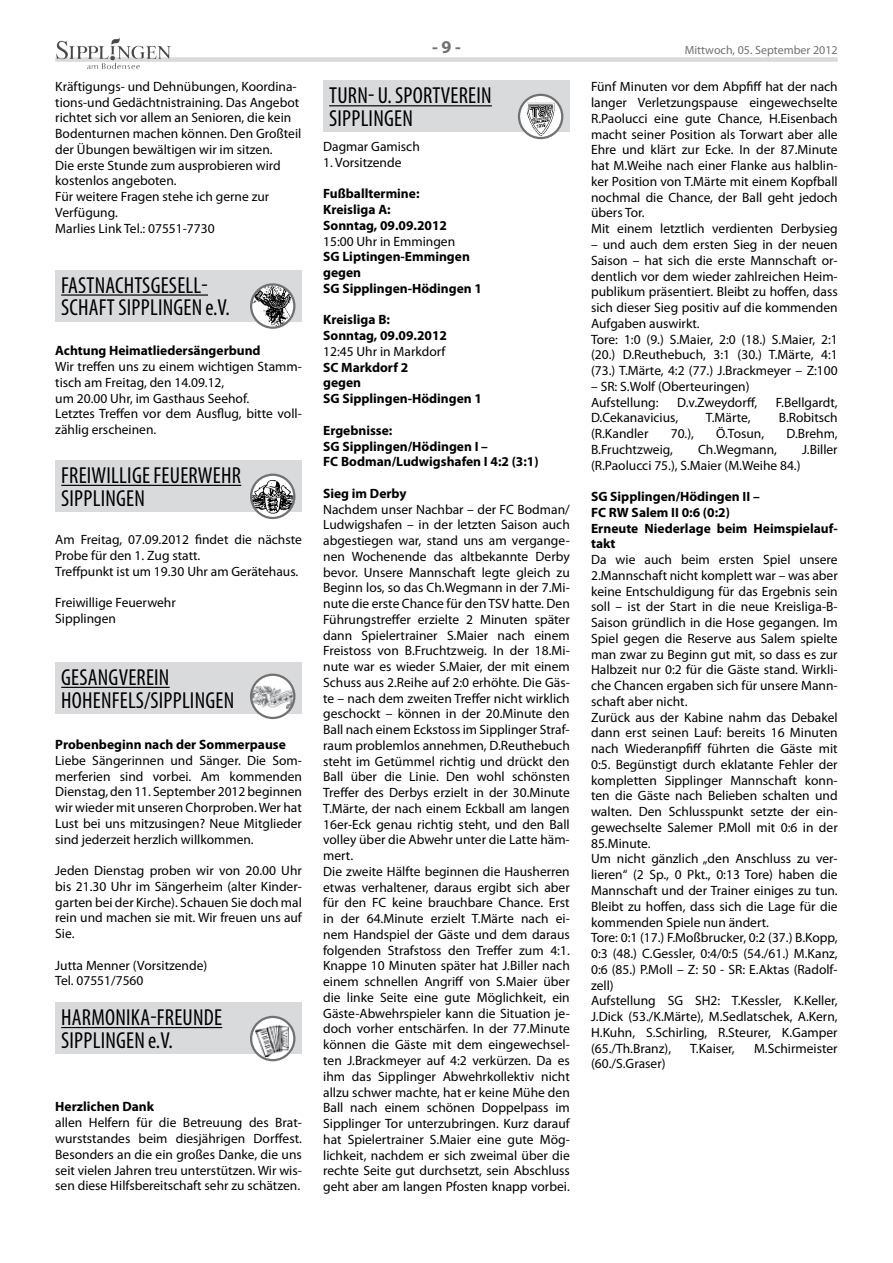
<style>
.page{position:relative;width:893px;height:1263px;background:#fff}
.page>*{position:absolute;margin:0;border:0;box-sizing:border-box;transform-origin:0 0}
.t1{font:condensed 23.25px/22.5px "Myriad Pro";letter-spacing:.01em;color:#000}
.t2{font:700 18px "Myriad Pro";color:#707172}
.t3{font:13.5px/15.8px "Myriad Pro";color:#000}
.t4{font:700 13.5px/15.8px "Myriad Pro";color:#000}
.t5{font:12px "Myriad Pro";color:#707172}
</style>
<div class="page">
<div style="left:55px;top:57px;width:783px;height:5px;background:#d9dadb"></div>
<img style="left:56px;top:37px;width:64px;height:22px">
<div style="left:55px;top:270px;width:247px;height:51px;background:#d9dadb"></div>
<hr style="left:61px;top:294px;width:147px;height:2px;background:#000">
<img style="left:251px;top:284px;width:43px;height:44px">
<div style="left:250px;top:283px;width:45px;height:46px;border:2px solid #707172;border-radius:50%"></div>
<div style="left:55px;top:460px;width:247px;height:51px;background:#d9dadb"></div>
<hr style="left:61px;top:485px;width:180px;height:1px;background:#000">
<svg style="left:251px;top:475px;width:43px;height:43px"></svg>
<img style="left:251px;top:479px;width:43px;height:35px">
<div style="left:250px;top:474px;width:45px;height:45px;border:2px solid #707172;border-radius:50%"></div>
<div style="left:55px;top:662px;width:247px;height:51px;background:#d9dadb"></div>
<hr style="left:61px;top:687px;width:109px;height:1px;background:#000">
<svg style="left:251px;top:675px;width:43px;height:43px"></svg>
<img style="left:251px;top:684px;width:43px;height:28px">
<div style="left:250px;top:674px;width:45px;height:45px;border:2px solid #707172;border-radius:50%"></div>
<div style="left:55px;top:1002px;width:247px;height:51px;background:#d9dadb"></div>
<hr style="left:61px;top:1027px;width:161px;height:1px;background:#000">
<svg style="left:251px;top:1017px;width:43px;height:43px"></svg>
<img style="left:255px;top:1024px;width:34px;height:33px">
<div style="left:250px;top:1016px;width:45px;height:45px;border:2px solid #707172;border-radius:50%"></div>
<div style="left:323px;top:81px;width:247px;height:51px;background:#d9dadb"></div>
<hr style="left:329px;top:105px;width:163px;height:1px;background:#000">
<svg style="left:519px;top:95px;width:43px;height:43px"></svg>
<img style="left:527px;top:103px;width:27px;height:34px">
<div style="left:518px;top:94px;width:45px;height:45px;border:2px solid #707172;border-radius:50%"></div>
<p class="t3" style="left:55px;top:78px;width:248px">Kräftigungs- und Dehnübungen, Koordina&shy;tions-und Gedächtnistraining. Das Angebot richtet sich vor allem an Senioren, die kein Bodenturnen machen können. Den Großteil der Übungen bewältigen wir im sitzen.<br>Die erste Stunde zum ausprobieren wird kostenlos angeboten.<br>Für weitere Fragen stehe ich gerne zur Verfügung.<br>Marlies Link Tel.: 07551-7730</p>
<h1 class="t1" style="left:61px;top:273px;width:170px">FASTNACHTSGESELL-<br>SCHAFT SIPPLINGEN E.V.</h1>
<p class="t4" style="left:55px;top:342px;width:207px">Achtung Heimatliedersängerbund</p>
<p class="t3" style="left:55px;top:358px;width:248px">Wir treffen uns zu einem wichtigen Stamm&shy;tisch am Freitag, den 14.09.12,<br>um 20.00 Uhr, im Gasthaus Seehof.<br>Letztes Treffen vor dem Ausflug, bitte voll&shy;zählig erscheinen.</p>
<h1 class="t1" style="left:61px;top:464px;width:181px">FREIWILLIGE FEUERWEHR<br>SIPPLINGEN</h1>
<p class="t3" style="left:55px;top:532px;width:248px">Am Freitag, 07.09.2012 findet die nächste<br>Probe für den 1. Zug statt.<br>Treffpunkt ist um 19.30 Uhr am Gerätehaus.</p>
<p class="t3" style="left:55px;top:595px;width:122px">Freiwillige Feuerwehr<br>Sipplingen</p>
<h1 class="t1" style="left:61px;top:666px;width:174px">GESANGVEREIN<br>HOHENFELS/SIPPLINGEN</h1>
<p class="t4" style="left:55px;top:736px;width:232px">Probenbeginn nach der Sommerpause</p>
<p class="t3" style="left:55px;top:752px;width:248px;text-align:justify">Liebe Sängerinnen und Sänger. Die Som&shy;merferien sind vorbei. Am kommenden Dienstag, den 11. September 2012 beginnen wir wieder mit unseren Chorproben. Wer hat Lust bei uns mitzusingen? Neue Mitglieder sind jederzeit herzlich willkommen.</p>
<p class="t3" style="left:55px;top:862px;width:248px;text-align:justify">Jeden Dienstag proben wir von 20.00 Uhr bis 21.30 Uhr im Sängerheim (alter Kinder&shy;garten bei der Kirche). Schauen Sie doch mal rein und machen sie mit. Wir freuen uns auf Sie.</p>
<p class="t3" style="left:55px;top:957px;width:154px">Jutta Menner (Vorsitzende)<br>Tel. 07551/7560</p>
<h1 class="t1" style="left:61px;top:1006px;width:162px">HARMONIKA-FREUNDE<br>SIPPLINGEN E.V.</h1>
<p class="t4" style="left:55px;top:1098px;width:100px">Herzlichen Dank</p>
<p class="t3" style="left:55px;top:1114px;width:248px;text-align:justify">allen Helfern für die Betreuung des Brat&shy;wurststandes beim diesjährigen Dorffest.<br>Besonders an die ein großes Danke, die uns seit vielen Jahren treu unterstützen. Wir wis&shy;sen diese Hilfsbereitschaft sehr zu schätzen.</p>
<h2 class="t2" style="left:432px;top:35px;width:30px">- 9 -</h2>
<p class="t5" style="left:685px;top:43px;width:155px">Mittwoch, 05. September 2012</p>
<h1 class="t1" style="left:329px;top:84px;width:164px">TURN- U. SPORTVEREIN<br>SIPPLINGEN</h1>
<p class="t3" style="left:323px;top:138px;width:98px">Dagmar Gamisch</p>
<p class="t3" style="left:323px;top:154px;width:80px">1. Vorsitzende</p>
<p class="t4" style="left:323px;top:186px;width:125px">Fußballtermine:<br>Kreisliga A:<br>Sonntag, 09.09.2012</p>
<p class="t3" style="left:323px;top:233px;width:133px">15:00 Uhr in Emmingen</p>
<p class="t4" style="left:323px;top:249px;width:160px">SG Liptingen-Emmingen gegen<br>SG Sipplingen-Hödingen 1</p>
<p class="t4" style="left:323px;top:312px;width:125px">Kreisliga B:<br>Sonntag, 09.09.2012</p>
<p class="t3" style="left:323px;top:343px;width:124px">12:45 Uhr in Markdorf</p>
<p class="t4" style="left:323px;top:359px;width:160px">SC Markdorf 2<br>gegen<br>SG Sipplingen-Hödingen 1</p>
<p class="t4" style="left:323px;top:422px;width:217px">Ergebnisse:<br>SG Sipplingen/Hödingen I –<br>FC Bodman/Ludwigshafen I 4:2 (3:1)</p>
<p class="t4" style="left:323px;top:485px;width:85px">Sieg im Derby</p>
<p class="t3" style="left:323px;top:501px;width:248px">Nachdem unser Nachbar – der FC Bodman/ Ludwigshafen – in der letzten Saison auch abgestiegen war, stand uns am vergange&shy;nen Wochenende das altbekannte Derby bevor. Unsere Mannschaft legte gleich zu Beginn los, so das Ch.Wegmann in der 7.Mi&shy;nute die erste Chance für den TSV hatte. Den Führungstreffer erzielte 2 Minuten später dann Spielertrainer S.Maier nach einem Freistoss von B.Fruchtzweig. In der 18.Mi&shy;nute war es wieder S.Maier, der mit einem Schuss aus 2.Reihe auf 2:0 erhöhte. Die Gäs&shy;te – nach dem zweiten Treffer nicht wirklich geschockt – können in der 20.Minute den Ball nach einem Eckstoss im Sipplinger Straf&shy;raum problemlos annehmen, D.Reuthebuch steht im Getümmel richtig und drückt den Ball über die Linie. Den wohl schönsten Treffer des Derbys erzielt in der 30.Minute T.Märte, der nach einem Eckball am langen 16er-Eck genau richtig steht, und den Ball volley über die Abwehr unter die Latte häm&shy;mert.<br>Die zweite Hälfte beginnen die Hausherren etwas verhaltener, daraus ergibt sich aber für den FC keine brauchbare Chance. Erst in der 64.Minute erzielt T.Märte nach ei&shy;nem Handspiel der Gäste und dem daraus folgenden Strafstoss den Treffer zum 4:1.<br>Knappe 10 Minuten später hat J.Biller nach einem schnellen Angriff von S.Maier über die linke Seite eine gute Möglichkeit, ein Gäste-Abwehrspieler kann die Situation je&shy;doch vorher entschärfen. In der 77.Minute können die Gäste mit dem eingewechsel&shy;ten J.Brackmeyer auf 4:2 verkürzen. Da es ihm das Sipplinger Abwehrkollektiv nicht allzu schwer machte, hat er keine Mühe den Ball nach einem schönen Doppelpass im Sipplinger Tor unterzubringen. Kurz darauf hat Spielertrainer S.Maier eine gute Mög&shy;lichkeit, nachdem er sich zweimal über die rechte Seite gut durchsetzt, sein Abschluss geht aber am langen Pfosten knapp vorbei.</p>
<p class="t3" style="left:591px;top:79px;width:248px">Fünf Minuten vor dem Abpfiff hat der nach langer Verletzungspause eingewechselte R.Paolucci eine gute Chance, H.Eisenbach macht seiner Position als Torwart aber alle Ehre und klärt zur Ecke. In der 87.Minute hat M.Weihe nach einer Flanke aus halblin&shy;ker Position von T.Märte mit einem Kopfball nochmal die Chance, der Ball geht jedoch übers Tor.<br>Mit einem letztlich verdienten Derbysieg</p>
<p class="t3" style="left:591px;top:236px;width:248px">– und auch dem ersten Sieg in der neuen Saison – hat sich die erste Mannschaft or&shy;dentlich vor dem wieder zahlreichen Heim&shy;publikum präsentiert. Bleibt zu hoffen, dass sich dieser Sieg positiv auf die kommenden Aufgaben auswirkt.<br>Tore: 1:0 (9.) S.Maier, 2:0 (18.) S.Maier, 2:1 (20.) D.Reuthebuch, 3:1 (30.) T.Märte, 4:1 (73.) T.Märte, 4:2 (77.) J.Brackmeyer – Z:100</p>
<p class="t3" style="left:591px;top:378px;width:160px">– SR: S.Wolf (Oberteuringen)<br>Aufstellung:</p>
<p class="t3" style="left:677px;top:394px;width:82px">D.v.Zweydorff,</p>
<p class="t3" style="left:776px;top:394px;width:63px">F.Bellgardt,</p>
<p class="t3" style="left:591px;top:410px;width:89px">D.Cekanavicius,</p>
<p class="t3" style="left:706px;top:410px;width:46px">T.Märte,</p>
<p class="t3" style="left:779px;top:410px;width:60px">B.Robitsch</p>
<p class="t3" style="left:591px;top:425px;width:59px">(R.Kandler</p>
<p class="t3" style="left:671px;top:425px;width:25px">70.),</p>
<p class="t3" style="left:716px;top:425px;width:49px">Ö.Tosun,</p>
<p class="t3" style="left:786px;top:425px;width:53px">D.Brehm,</p>
<p class="t3" style="left:591px;top:441px;width:83px">B.Fruchtzweig,</p>
<p class="t3" style="left:698px;top:441px;width:80px">Ch.Wegmann,</p>
<p class="t3" style="left:802px;top:441px;width:37px">J.Biller</p>
<p class="t3" style="left:591px;top:457px;width:211px">(R.Paolucci 75.), S.Maier (M.Weihe 84.)</p>
<p class="t4" style="left:591px;top:488px;width:248px">SG Sipplingen/Hödingen II –<br>FC RW Salem II 0:6 (0:2)<br>Erneute Niederlage beim Heimspielauf&shy;takt</p>
<p class="t3" style="left:591px;top:551px;width:248px">Da wie auch beim ersten Spiel unsere 2.Mannschaft nicht komplett war – was aber keine Entschuldigung für das Ergebnis sein soll – ist der Start in die neue Kreisliga-B-Saison gründlich in die Hose gegangen. Im Spiel gegen die Reserve aus Salem spielte man zwar zu Beginn gut mit, so dass es zur Halbzeit nur 0:2 für die Gäste stand. Wirkli&shy;che Chancen ergaben sich für unsere Mann&shy;schaft aber nicht.<br>Zurück aus der Kabine nahm das Debakel dann erst seinen Lauf: bereits 16 Minuten nach Wiederanpfiff führten die Gäste mit 0:5. Begünstigt durch eklatante Fehler der kompletten Sipplinger Mannschaft konn&shy;ten die Gäste nach Belieben schalten und walten. Den Schlusspunkt setzte der ein&shy;gewechselte Salemer P.Moll mit 0:6 in der 85.Minute.<br>Um nicht gänzlich „den Anschluss zu ver&shy;lieren“ (2 Sp., 0 Pkt., 0:13 Tore) haben die Mannschaft und der Trainer einiges zu tun.<br>Bleibt zu hoffen, dass sich die Lage für die kommenden Spiele nun ändert.<br>Tore: 0:1 (17.) F.Moßbrucker, 0:2 (37.) B.Kopp, 0:3 (48.) C.Gessler, 0:4/0:5 (54./61.) M.Kanz, 0:6 (85.) P.Moll – Z: 50 - SR: E.Aktas (Radolf&shy;zell)<br>Aufstellung SG SH2: T.Kessler, K.Keller, J.Dick (53./K.Märte), M.Sedlatschek, A.Kern, H.Kuhn, S.Schirling, R.Steurer, K.Gamper (65./Th.Branz),</p>
<p class="t3" style="left:690px;top:1040px;width:46px">T.Kaiser,</p>
<p class="t3" style="left:754px;top:1040px;width:85px">M.Schirmeister</p>
<p class="t3" style="left:591px;top:1056px;width:76px">(60./S.Graser)</p>
</div>
